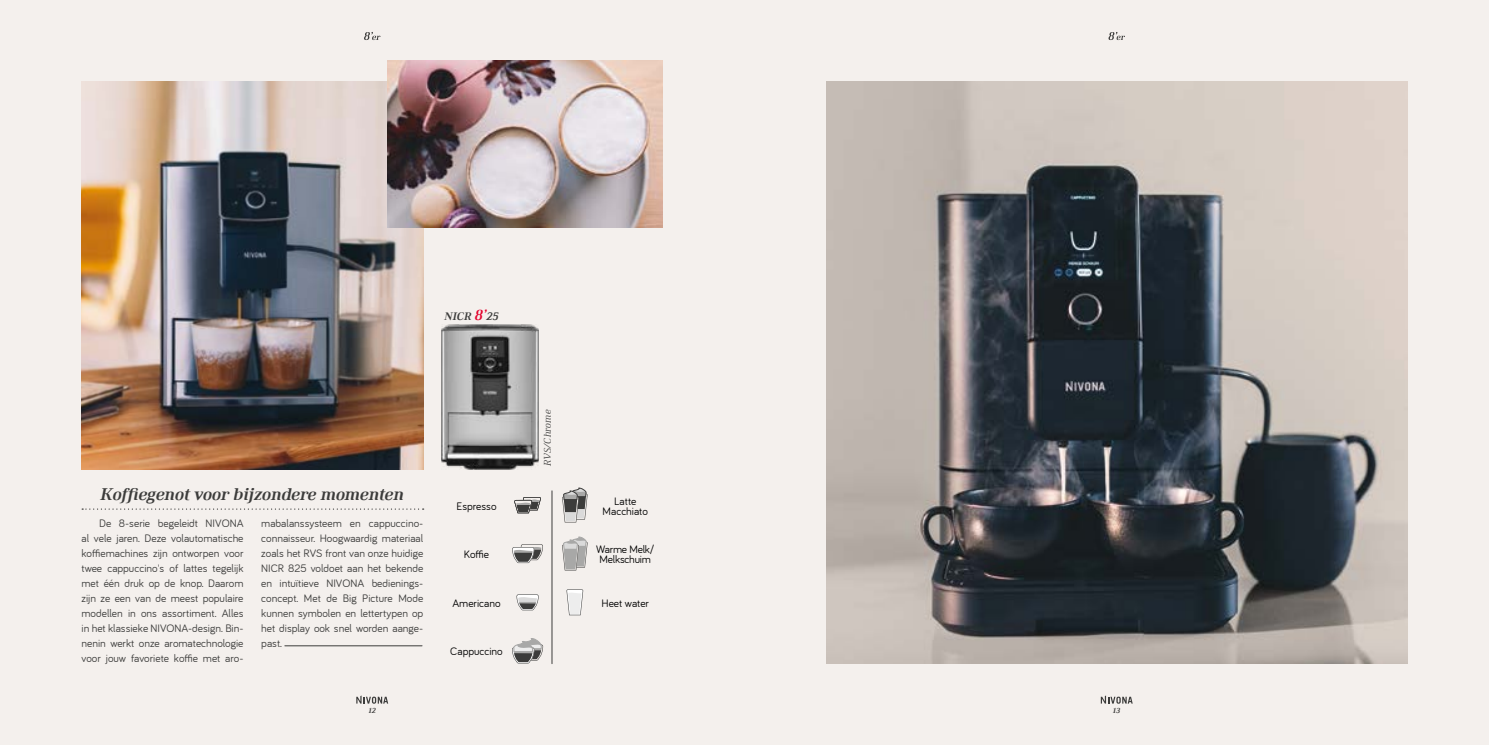
<style>
.page{position:relative;width:1489px;height:745px;background:#fff}
.page>*{position:absolute;margin:0;border:0;box-sizing:border-box;transform-origin:0 0}
.t1{font:italic 700 17.5px "Ethos";letter-spacing:-.02em;color:#3c3c3b}
.t2{font:11.25px/15px "Bariol";color:#3c3c3b;text-align:justify}
.t3{font:11.25px/10px "Bariol";color:#000;text-align:center}
.t4{font:11.25px/10px "Bariol";letter-spacing:-.02em;color:#000;text-align:center}
.t5{font:italic 700 11.25px "Ethos";color:#3c3c3b}
.t6{font:italic 300 10px "Ethos";letter-spacing:-.01em;color:#3c3c3b}
.t7{font:italic 700 7.5px "Ethos";color:#3c3c3b}
.s1{font-size:15px;color:#e4032e}
</style>
<div class="page">
<div style="left:0;top:0;width:1488px;height:744px;background:#f4f0ed"></div>
<img style="left:826px;top:81px;width:581px;height:582px">
<img style="left:81px;top:81px;width:342px;height:388px">
<img style="left:388px;top:60px;width:275px;height:167px">
<img style="left:441px;top:324px;width:97px;height:145px">
<svg style="left:1108px;top:32px;width:16px;height:8px"></svg>
<svg style="left:364px;top:32px;width:16px;height:8px"></svg>
<svg style="left:82px;top:508px;width:341px;height:1px"></svg>
<hr style="left:285px;top:645px;width:137px;height:1px;background:#3c3c3b">
<hr style="left:551px;top:490px;width:1px;height:173px;background:#3c3c3b">
<svg style="left:562px;top:536px;width:25px;height:34px"></svg>
<svg style="left:512px;top:544px;width:31px;height:18px"></svg>
<svg style="left:566px;top:589px;width:17px;height:26px"></svg>
<svg style="left:516px;top:594px;width:22px;height:16px"></svg>
<svg style="left:514px;top:497px;width:27px;height:16px"></svg>
<svg style="left:512px;top:638px;width:31px;height:25px"></svg>
<svg style="left:562px;top:487px;width:25px;height:35px"></svg>
<svg style="left:356px;top:695px;width:32px;height:8px"></svg>
<svg style="left:1100px;top:695px;width:32px;height:8px"></svg>
<p class="t5" style="left:444px;top:309px;width:56px">NICR <span class="s1">8’</span>25</p>
<h1 class="t1" style="left:100px;top:483px;width:305px">Koffiegenot voor bijzondere momenten</h1>
<p class="t2" style="left:81px;top:515px;width:163px;text-indent:18px">De 8-serie begeleidt NIVONA al vele jaren. Deze volautomatische koffiemachines zijn ontworpen voor twee cappuccino's of lattes tegelijk met één druk op de knop. Daarom zijn ze een van de meest populaire modellen in ons assortiment. Alles in het klassieke NIVONA-design. Bin&shy;nenin werkt onze aromatechnologie voor jouw favoriete koffie met aro-</p>
<p class="t2" style="left:261px;top:515px;width:163px">mabalanssysteem en cappuccino&shy;connaisseur. Hoogwaardig materiaal zoals het RVS front van onze huidige NICR 825 voldoet aan het bekende en intuïtieve NIVONA bedienings&shy;concept. Met de Big Picture Mode kunnen symbolen en lettertypen op het display ook snel worden aange&shy;past.</p>
<p class="t3" style="left:456px;top:500px;width:41px">Espresso</p>
<p class="t3" style="left:464px;top:549px;width:27px">Koffie</p>
<p class="t3" style="left:452px;top:597px;width:50px">Americano</p>
<p class="t3" style="left:450px;top:646px;width:54px">Cappuccino</p>
<p class="t6" style="left:541px;top:465px;width:58px;rotate:-90deg">RVS/Chrome</p>
<p class="t3" style="left:602px;top:495px;width:47px">Latte<br>Macchiato</p>
<p class="t4" style="left:596px;top:544px;width:60px">Warme Melk/<br>Melkschuim</p>
<p class="t3" style="left:601px;top:597px;width:49px">Heet water</p>
<p class="t7" style="left:368px;top:705px;width:9px">12</p>
<p class="t7" style="left:1112px;top:705px;width:9px">13</p>
</div>
